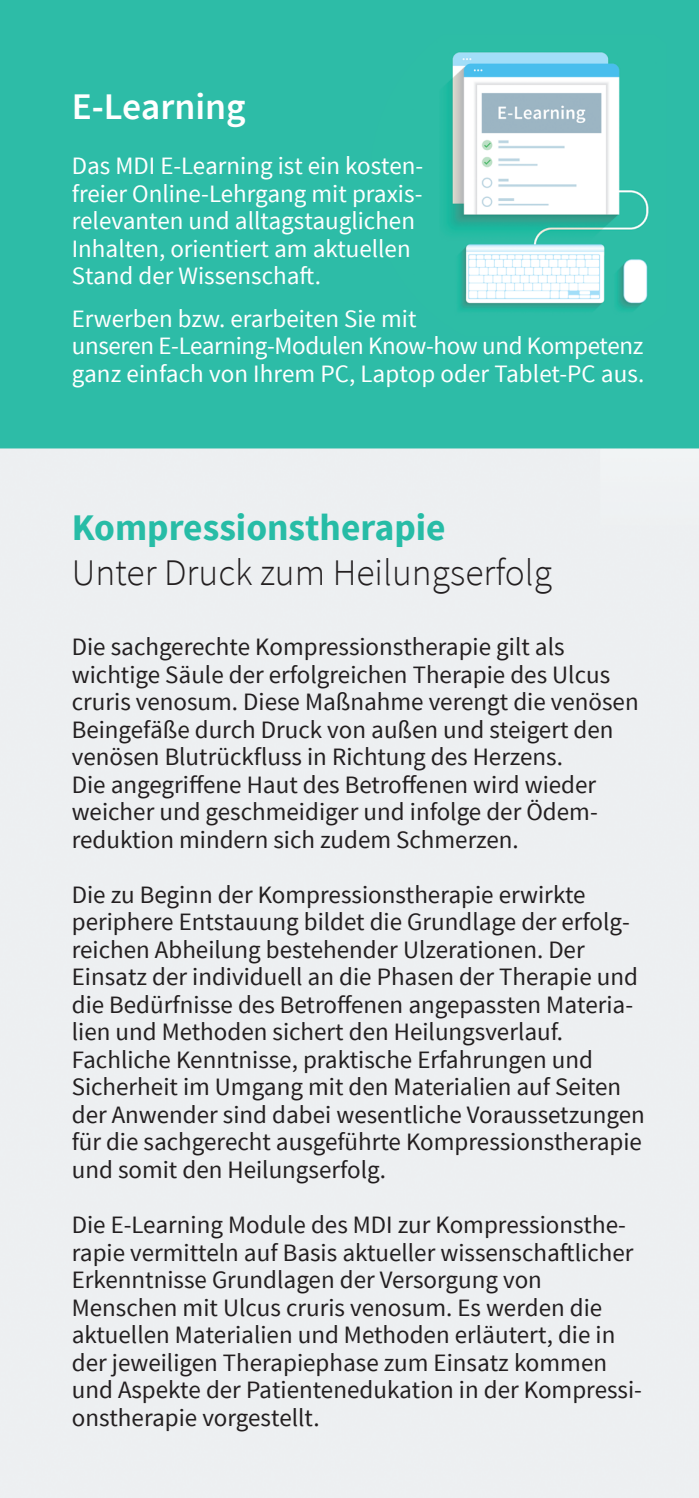
<style>
.page{position:relative;width:699px;height:1498px;background:#fff}
.page>*{position:absolute;margin:0;border:0;box-sizing:border-box;transform-origin:0 0}
.t1{font:300 37.5px/45px "Source Sans Pro";color:#231f20}
.t2{font:600 37.5px "Source Sans Pro";color:#fff}
.t3{font:25px/27.5px "Source Sans Pro";color:#231f20}
.t4{font:25px/27.5px "Source Sans Pro";color:#fff}
.s1{font-weight:700;color:#27bca6}
</style>
<div class="page">
<img style="left:0;top:0;width:698px;height:1497px">
<p class="t2" style="left:72px;top:83px;width:175px">E-Learning</p>
<p class="t4" style="left:72px;top:152px;width:353px">Das MDI E-Learning ist ein kosten&shy;freier Online-Lehrgang mit praxis&shy;relevanten und alltagstauglichen Inhalten, orientiert am aktuellen Stand der Wissenschaft.</p>
<p class="t4" style="left:72px;top:305px;width:573px">Erwerben bzw. erarbeiten Sie mit<br>unseren E-Learning-Modulen Know-how und Kompetenz ganz einfach von Ihrem PC, Laptop oder Tablet-PC aus.</p>
<p class="t1" style="left:72px;top:505px;width:481px"><span class="s1">Kompressionstherapie<br></span>Unter Druck zum Heilungserfolg</p>
<p class="t3" style="left:72px;top:633px;width:568px">Die sachgerechte Kompressionstherapie gilt als wichtige Säule der erfolgreichen Therapie des Ulcus cruris venosum. Diese Maßnahme verengt die venösen Beingefäße durch Druck von außen und steigert den venösen Blutrückfluss in Richtung des Herzens.<br>Die angegriffene Haut des Betroffenen wird wieder weicher und geschmeidiger und infolge der Ödem&shy;reduktion mindern sich zudem Schmerzen.</p>
<p class="t3" style="left:72px;top:881px;width:574px">Die zu Beginn der Kompressionstherapie erwirkte periphere Entstauung bildet die Grundlage der erfolg&shy;reichen Abheilung bestehender Ulzerationen. Der Einsatz der individuell an die Phasen der Therapie und die Bedürfnisse des Betroffenen angepassten Materia&shy;lien und Methoden sichert den Heilungsverlauf.<br>Fachliche Kenntnisse, praktische Erfahrungen und Sicherheit im Umgang mit den Materialien auf Seiten der Anwender sind dabei wesentliche Voraussetzungen für die sachgerecht ausgeführte Kompressionstherapie und somit den Heilungserfolg.</p>
<p class="t3" style="left:72px;top:1211px;width:571px">Die E-Learning Module des MDI zur Kompressionsthe&shy;rapie vermitteln auf Basis aktueller wissenschaftlicher Erkenntnisse Grundlagen der Versorgung von Menschen mit Ulcus cruris venosum. Es werden die aktuellen Materialien und Methoden erläutert, die in der jeweiligen Therapiephase zum Einsatz kommen und Aspekte der Patientenedukation in der Kompressi&shy;onstherapie vorgestellt.</p>
</div>
